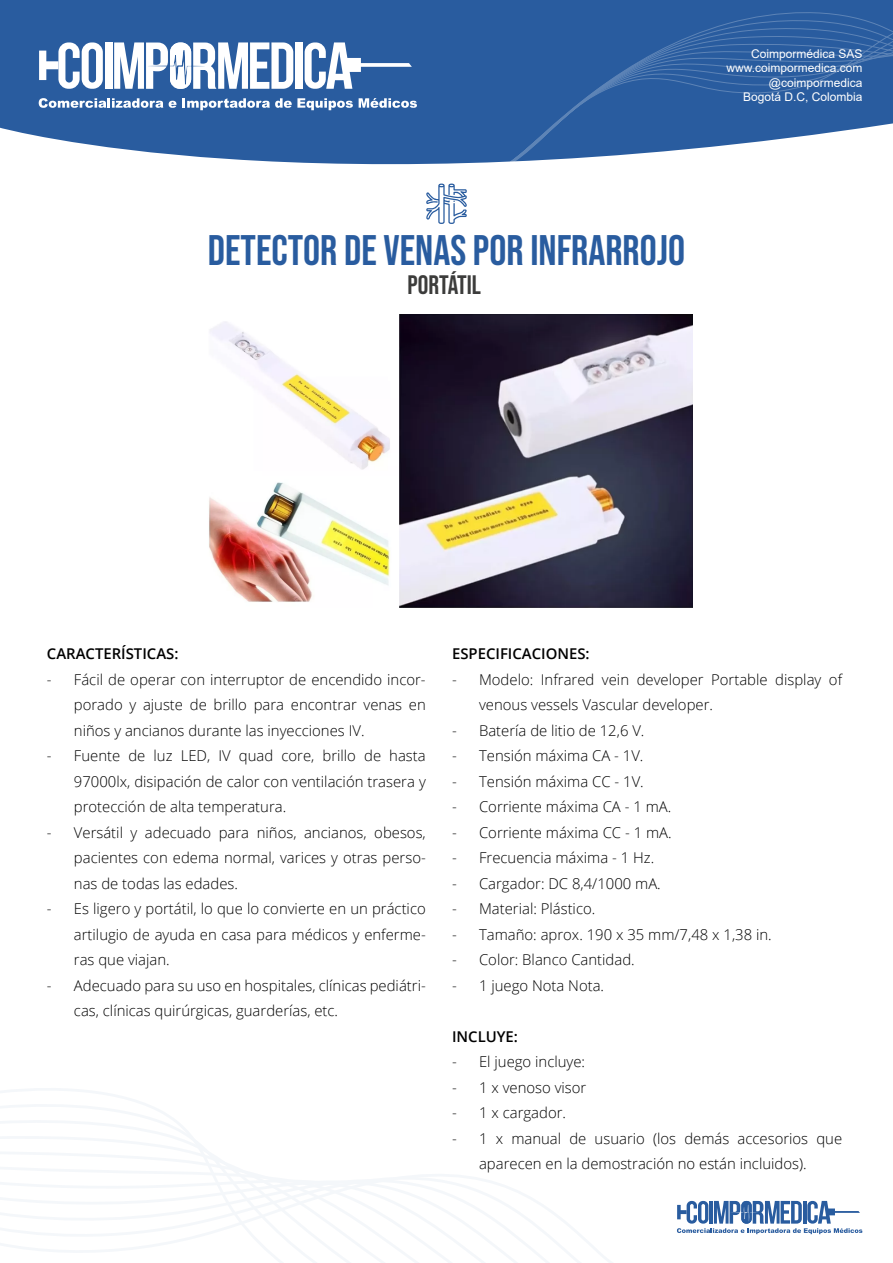
<style>
.page{position:relative;width:893px;height:1263px;background:#fff}
.page>*{position:absolute;margin:0;border:0;box-sizing:border-box;transform-origin:0 0}
.t1{font:42.45px "Bebas Neue";color:#295c9f}
.t2{font:26.55px "Bebas Neue";color:#3c3c3b}
.t3{font:300 14.85px/25.5px "Open Sans";color:#000;text-align:justify}
.t4{font:600 14.85px "Open Sans";color:#000}
.t5{font:12px/14.4px "Arial";color:#fff;text-align:right}
</style>
<div class="page">
<svg style="left:0;top:0;width:269px;height:162px;background:#426faa"></svg>
<svg style="left:279px;top:4px;width:614px;height:161px;background:#3d6ba7"></svg>
<svg style="left:0;top:1088px;width:863px;height:175px"></svg>
<svg style="left:677px;top:1201px;width:185px;height:33px"></svg>
<svg style="left:39px;top:98px;width:124px;height:10px"></svg>
<svg style="left:169px;top:101px;width:7px;height:7px"></svg>
<svg style="left:182px;top:98px;width:171px;height:12px"></svg>
<svg style="left:359px;top:98px;width:58px;height:10px"></svg>
<svg style="left:39px;top:42px;width:64px;height:47px"></svg>
<div style="left:105px;top:42px;width:7px;height:47px;background:#fff"></div>
<div style="left:295px;top:42px;width:8px;height:47px;background:#fff"></div>
<svg style="left:305px;top:42px;width:107px;height:47px"></svg>
<svg style="left:114px;top:42px;width:179px;height:47px"></svg>
<svg style="left:426px;top:183px;width:41px;height:41px"></svg>
<img style="left:209px;top:314px;width:483px;height:294px">
<p class="t5" style="left:726px;top:46px;width:138px">Coimpormédica SAS www.coimpormedica.com @coimpormedica<br>Bogotá D.C, Colombia</p>
<h1 class="t1" style="left:208px;top:226px;width:479px">DETECTOR DE VENAS POR INFRARROJO</h1>
<h2 class="t2" style="left:408px;top:270px;width:75px">PORTÁTIL</h2>
<p class="t4" style="left:47px;top:644px;width:133px">CARACTERÍSTICAS:</p>
<p class="t3" style="left:74px;top:666px;width:353px;text-indent:-27px">- Fácil de operar con interruptor de encendido incor&shy;porado y ajuste de brillo para encontrar venas en niños y ancianos durante las inyecciones IV.</p>
<p class="t3" style="left:74px;top:743px;width:353px;text-indent:-27px">- Fuente de luz LED, IV quad core, brillo de hasta 97000lx, disipación de calor con ventilación trasera y protección de alta temperatura.</p>
<p class="t3" style="left:74px;top:819px;width:353px;text-indent:-27px">- Versátil y adecuado para niños, ancianos, obesos, pacientes con edema normal, varices y otras perso&shy;nas de todas las edades.</p>
<p class="t3" style="left:74px;top:896px;width:353px;text-indent:-27px">- Es ligero y portátil, lo que lo convierte en un práctico artilugio de ayuda en casa para médicos y enferme&shy;ras que viajan.</p>
<p class="t3" style="left:74px;top:972px;width:353px;text-indent:-27px">- Adecuado para su uso en hospitales, clínicas pediátri&shy;cas, clínicas quirúrgicas, guarderías, etc.</p>
<p class="t4" style="left:452px;top:644px;width:139px">ESPECIFICACIONES:</p>
<p class="t3" style="left:479px;top:666px;width:365px;text-indent:-27px">- Modelo: Infrared vein developer Portable display of venous vessels Vascular developer.</p>
<p class="t3" style="left:452px;top:717px;width:194px">- Batería de litio de 12,6 V.</p>
<p class="t3" style="left:452px;top:743px;width:193px">- Tensión máxima CA - 1V.</p>
<p class="t3" style="left:452px;top:768px;width:193px">- Tensión máxima CC - 1V.</p>
<p class="t3" style="left:452px;top:794px;width:221px">- Corriente máxima CA - 1 mA.</p>
<p class="t3" style="left:452px;top:819px;width:221px">- Corriente máxima CC - 1 mA.</p>
<p class="t3" style="left:452px;top:845px;width:204px">- Frecuencia máxima - 1 Hz.</p>
<p class="t3" style="left:452px;top:870px;width:210px">- Cargador: DC 8,4/1000 mA.</p>
<p class="t3" style="left:452px;top:896px;width:145px">- Material: Plástico.</p>
<p class="t3" style="left:452px;top:921px;width:321px">- Tamaño: aprox. 190 x 35 mm/7,48 x 1,38 in.</p>
<p class="t3" style="left:452px;top:947px;width:184px">- Color: Blanco Cantidad.</p>
<p class="t3" style="left:452px;top:972px;width:154px">- 1 juego Nota Nota.</p>
<p class="t4" style="left:452px;top:1026px;width:67px">INCLUYE:</p>
<p class="t3" style="left:452px;top:1049px;width:135px">- El juego incluye:</p>
<p class="t3" style="left:452px;top:1074px;width:136px">- 1 x venoso visor</p>
<p class="t3" style="left:452px;top:1100px;width:115px">- 1 x cargador.</p>
<p class="t3" style="left:452px;top:1125px;width:392px;text-align:center">- 1 x manual de usuario (los demás accesorios que aparecen en la demostración no están incluidos).</p>
</div>
